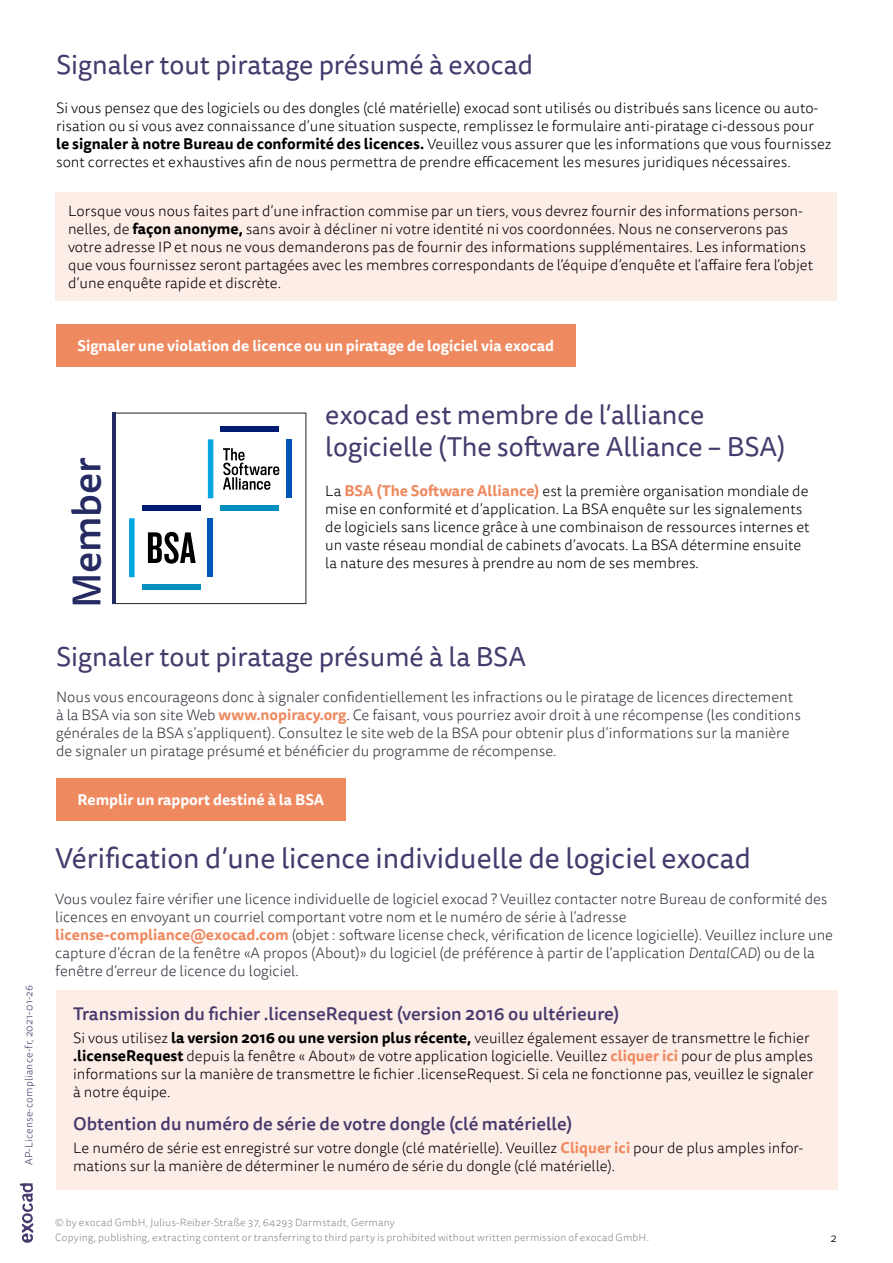
<style>
.page{position:relative;width:893px;height:1263px;background:#fff}
.page>*{position:absolute;margin:0;border:0;box-sizing:border-box;transform-origin:0 0}
.t1{font:500 39.45px "Tisa Sans Pro";letter-spacing:-.01em;color:#262a63}
.t2{font:28.5px "Tisa Sans Pro";color:#463a6d}
.t3{font:27px/31.5px "Tisa Sans Pro";color:#473a6d}
.t4{font:500 18px "Tisa Sans Pro";color:#463a6d}
.t5{font:300 15px/18px "Tisa Sans Pro";color:#000}
.t6{font:300 15px/18px "Tisa Sans Pro";color:#35343e}
.t7{font:700 15px "Tisa Sans Pro";color:#fff}
.t8{font:300 12px "Tisa Sans Pro";color:#000}
.t9{font:300 10.5px/15px "Tisa Sans Pro";letter-spacing:.02em;color:#878787}
.t10{font:300 10.5px "Tisa Sans Pro";letter-spacing:.015em;color:#473a6d}
.s1{font-weight:700}
.s2{font-weight:700;color:#ef895f}
.s3{font-style:italic}
</style>
<div class="page">
<svg style="left:20px;top:1183px;width:13px;height:60px"></svg>
<div style="left:55px;top:193px;width:782px;height:108px;background:#fdede7"></div>
<div style="left:56px;top:990px;width:782px;height:200px;background:#fdede7"></div>
<div style="left:56px;top:324px;width:520px;height:43px;background:#ef895f"></div>
<div style="left:56px;top:778px;width:290px;height:43px;background:#ef895f"></div>
<div style="left:112px;top:413px;width:194px;height:191px;border:1px solid #282522"></div>
<div style="left:142px;top:584px;width:59px;height:6px;background:#008fbe"></div>
<div style="left:220px;top:427px;width:59px;height:5px;background:#001c71"></div>
<div style="left:287px;top:439px;width:5px;height:59px;background:#0055b8"></div>
<svg style="left:129px;top:439px;width:150px;height:138px"></svg>
<hr style="left:112px;top:413px;width:4px;height:191px;background:#262a63">
<p class="t10" style="left:22px;top:1165px;width:182px;rotate:-90deg">AP-License-compliance-fr, 2021-01-26</p>
<h3 class="t3" style="left:56px;top:49px;width:478px">Signaler tout piratage présumé à exocad</h3>
<p class="t5" style="left:56px;top:100px;width:777px">Si vous pensez que des logiciels ou des dongles (clé matérielle) exocad sont utilisés ou distribués sans licence ou auto&shy;risation ou si vous avez connaissance d’une situation suspecte, remplissez le formulaire anti-piratage ci-dessous pour<br><span class="s1">le signaler à notre Bureau de conformité des licences.</span> Veuillez vous assurer que les informations que vous fournissez sont correctes et exhaustives afin de nous permettra de prendre efficacement les mesures juridiques nécessaires.</p>
<p class="t5" style="left:68px;top:203px;width:747px">Lorsque vous nous faites part d’une infraction commise par un tiers, vous devrez fournir des informations person&shy;nelles, de <span class="s1">façon anonyme,</span> sans avoir à décliner ni votre identité ni vos coordonnées. Nous ne conserverons pas votre adresse IP et nous ne vous demanderons pas de fournir des informations supplémentaires. Les informations que vous fournissez seront partagées avec les membres correspondants de l’équipe d’enquête et l’affaire fera l’objet d’une enquête rapide et discrète.</p>
<p class="t7" style="left:77px;top:334px;width:478px">Signaler une violation de licence ou un piratage de logiciel via exocad</p>
<h1 class="t1" style="left:59px;top:607px;width:152px;rotate:-90deg">Member</h1>
<h3 class="t3" style="left:325px;top:400px;width:462px">exocad est membre de l’alliance logicielle (The software Alliance – BSA)</h3>
<p class="t5" style="left:325px;top:482px;width:486px">La <span class="s2">BSA (The Software Alliance)</span> est la première organisation mondiale de mise en conformité et d’application. La BSA enquête sur les signalements de logiciels sans licence grâce à une combinaison de ressources internes et un vaste réseau mondial de cabinets d’avocats. La BSA détermine ensuite la nature des mesures à prendre au nom de ses membres.</p>
<h3 class="t3" style="left:56px;top:641px;width:471px">Signaler tout piratage présumé à la BSA</h3>
<p class="t6" style="left:56px;top:688px;width:746px">Nous vous encourageons donc à signaler confidentiellement les infractions ou le piratage de licences directement à la BSA via son site Web <span class="s2">www.nopiracy.org</span>. Ce faisant, vous pourriez avoir droit à une récompense (les conditions générales de la BSA s’appliquent). Consultez le site web de la BSA pour obtenir plus d’informations sur la manière de signaler un piratage présumé et bénéficier du programme de récompense.</p>
<p class="t7" style="left:77px;top:789px;width:248px">Remplir un rapport destiné à la BSA</p>
<h2 class="t2" style="left:55px;top:839px;width:697px">Vérification d’une licence individuelle de logiciel exocad</h2>
<p class="t6" style="left:55px;top:890px;width:779px">Vous voulez faire vérifier une licence individuelle de logiciel exocad ? Veuillez contacter notre Bureau de conformité des licences en envoyant un courriel comportant votre nom et le numéro de série à l’adresse <span class="s2">license-compliance@exocad.com</span> (objet : software license check, vérification de licence logicielle). Veuillez inclure une capture d’écran de la fenêtre «A propos (About)» du logiciel (de préférence à partir de l’application <span class="s3">DentalCAD</span>) ou de la fenêtre d’erreur de licence du logiciel.</p>
<p class="t4" style="left:73px;top:1001px;width:548px">Transmission du fichier .licenseRequest (version 2016 ou ultérieure)</p>
<p class="t5" style="left:73px;top:1029px;width:742px">Si vous utilisez <span class="s1">la version 2016 ou une version plus récente,</span> veuillez également essayer de transmettre le fichier <span class="s1">.licenseRequest</span> depuis la fenêtre « About» de votre application logicielle. Veuillez <span class="s2">cliquer ici</span> pour de plus amples informations sur la manière de transmettre le fichier .licenseRequest. Si cela ne fonctionne pas, veuillez le signaler à notre équipe.</p>
<p class="t4" style="left:73px;top:1111px;width:501px">Obtention du numéro de série de votre dongle (clé matérielle)</p>
<p class="t5" style="left:73px;top:1139px;width:732px">Le numéro de série est enregistré sur votre dongle (clé matérielle). Veuillez <span class="s2">Cliquer ici</span> pour de plus amples infor&shy;mations sur la manière de déterminer le numéro de série du dongle (clé matérielle).</p>
<p class="t9" style="left:55px;top:1215px;width:595px">© by exocad GmbH, Julius-Reiber-Straße 37, 64293 Darmstadt, Germany<br>Copying, publishing, extracting content or transferring to third party is prohibited without written permission of exocad GmbH.</p>
<p class="t8" style="left:830px;top:1230px;width:8px">2</p>
</div>
